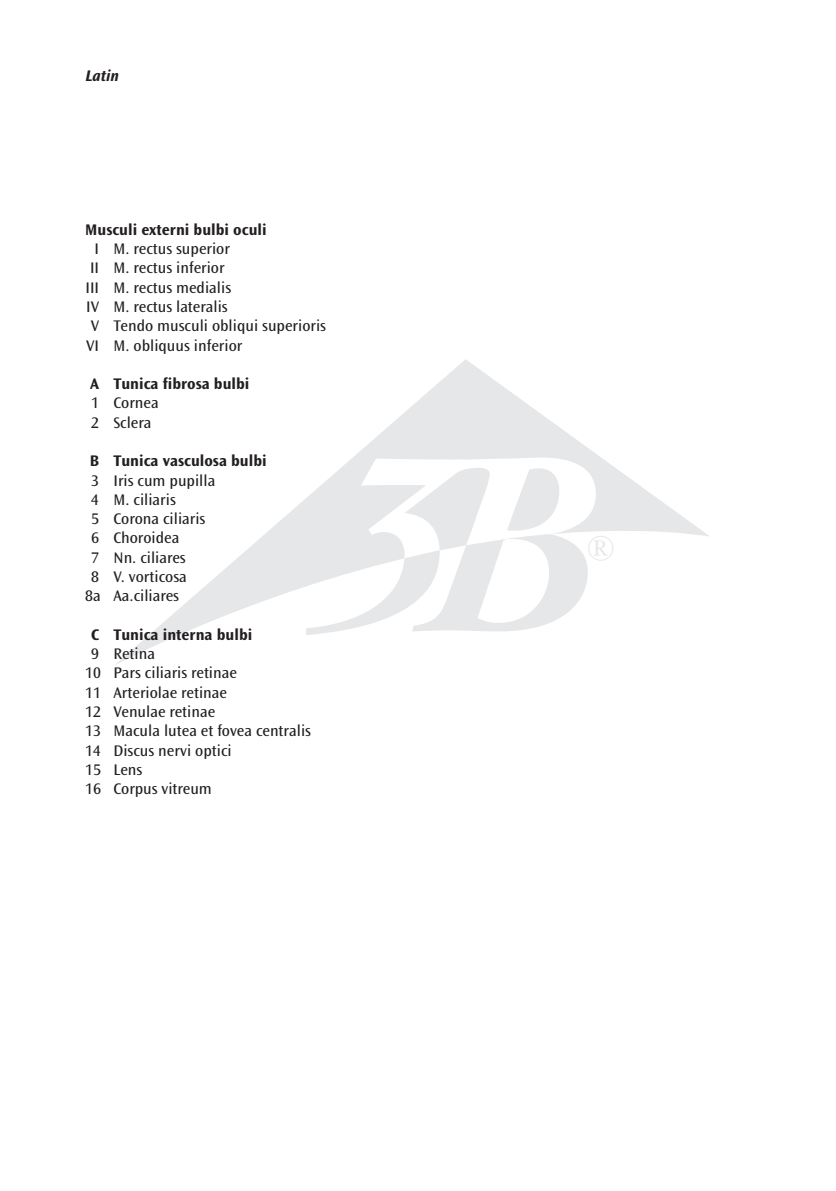
<style>
.page{position:relative;width:836px;height:1191px;background:#fff}
.page>*{position:absolute;margin:0;border:0;box-sizing:border-box;transform-origin:0 0}
.t1{font:36.2px "Perpetua";color:#e6e7e9}
.t2{font:16px/19.2px "Ocean Sans";color:#231f20}
.t3{font:700 16px "Ocean Sans";color:#231f20}
.t4{font:italic 700 16px "Ocean Sans";color:#231f20}
</style>
<div class="page">
<svg style="left:115px;top:359px;width:594px;height:306px"></svg>
<svg style="left:306px;top:457px;width:289px;height:178px"></svg>
<p class="t4" style="left:85px;top:66px;width:35px">Latin</p>
<p class="t3" style="left:85px;top:221px;width:183px">Musculi externi bulbi oculi</p>
<p class="t2" style="left:94px;top:239px;width:137px">I M. rectus superior</p>
<p class="t2" style="left:90px;top:259px;width:136px">II M. rectus inferior</p>
<p class="t2" style="left:85px;top:278px;width:147px">III M. rectus medialis</p>
<p class="t2" style="left:86px;top:297px;width:143px">IV M. rectus lateralis</p>
<p class="t2" style="left:91px;top:316px;width:237px">V Tendo musculi obliqui superioris</p>
<p class="t2" style="left:86px;top:336px;width:158px">VI M. obliquus inferior</p>
<p class="t3" style="left:90px;top:375px;width:161px">A Tunica fibrosa bulbi</p>
<p class="t2" style="left:91px;top:394px;width:69px">1 Cornea<br>2 Sclera</p>
<p class="t3" style="left:90px;top:452px;width:178px">B Tunica vasculosa bulbi</p>
<p class="t2" style="left:91px;top:471px;width:125px">3 Iris cum pupilla</p>
<p class="t2" style="left:91px;top:490px;width:86px">4 M. ciliaris</p>
<p class="t2" style="left:91px;top:509px;width:115px">5 Corona ciliaris</p>
<p class="t2" style="left:91px;top:529px;width:89px">6 Choroidea</p>
<p class="t2" style="left:91px;top:548px;width:96px">7 Nn. ciliares</p>
<p class="t2" style="left:91px;top:567px;width:97px">8 V. vorticosa</p>
<p class="t2" style="left:85px;top:586px;width:95px">8a Aa.ciliares</p>
<p class="t3" style="left:91px;top:625px;width:163px">C Tunica interna bulbi</p>
<p class="t2" style="left:85px;top:644px;width:227px;text-indent:6px">9 Retina<br>10 Pars ciliaris retinae<br>11 Arteriolae retinae<br>12 Venulae retinae<br>13 Macula lutea et fovea centralis<br>14 Discus nervi optici<br>15 Lens<br>16 Corpus vitreum</p>
<h1 class="t1" style="left:586px;top:530px;width:29px">®</h1>
</div>
